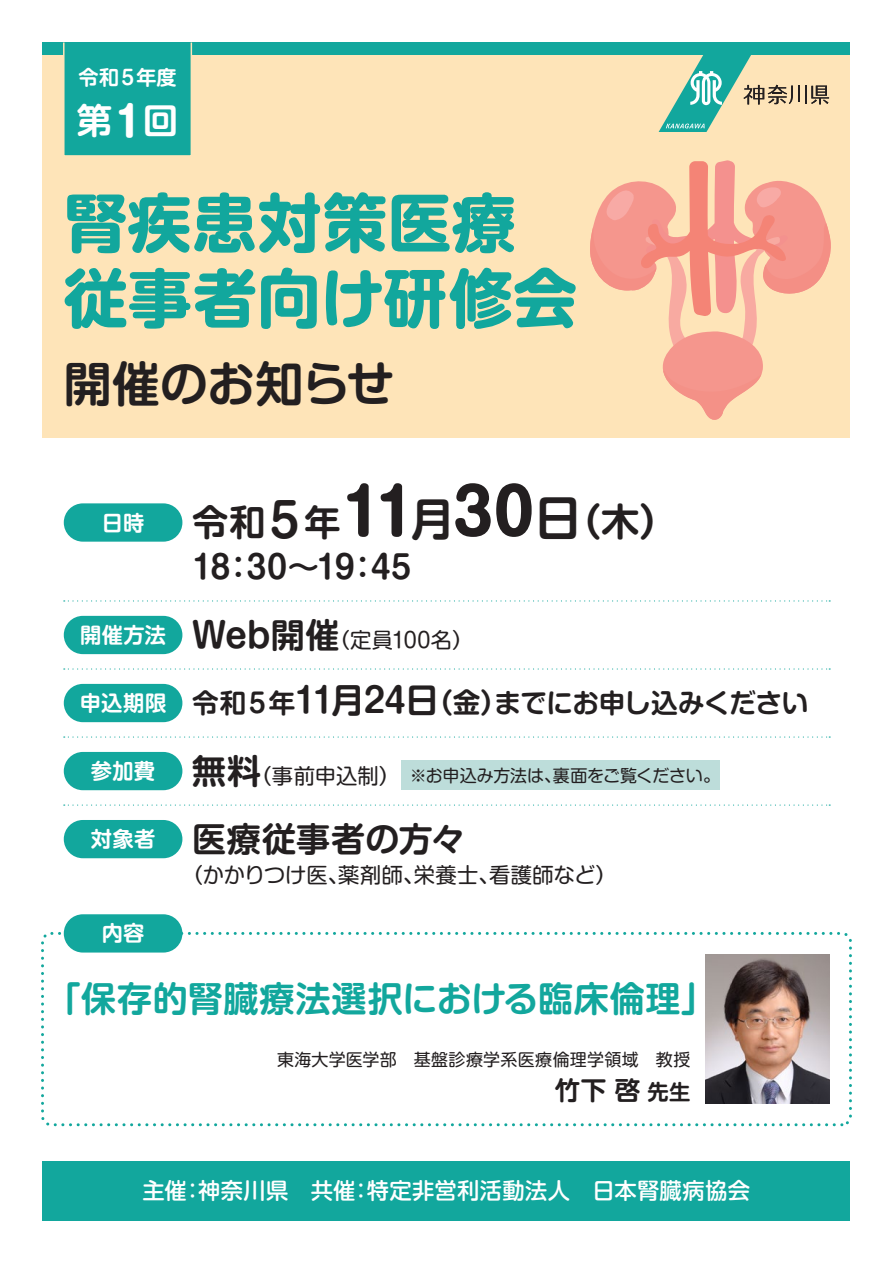
<style>
.page{position:relative;width:893px;height:1263px;background:#fff}
.page>*{position:absolute;margin:0;border:0;box-sizing:border-box;transform-origin:0 0}
.t1{font:700 63.75px/75.4px "Shin M Go Pr 6 N";letter-spacing:.005em;color:#12a79d}
.t2{font:700 62.55px "Shin M Go Pr 6 N";color:#231f20}
.t3{font:700 47.85px "Shin M Go Pr 6 N De";letter-spacing:-.005em;color:#231f20}
.t4{font:700 35.4px "Shin M Go Pr 6 N De";color:#fff}
.t5{font:700 35.1px "Shin M Go Pr 6 N De";letter-spacing:.01em;color:#12a79d}
.t6{font:700 34.05px "Shin M Go Pr 6 N De";letter-spacing:.01em;color:#231f20}
.t7{font:700 31.95px "Shin M Go Pr 6 N De";letter-spacing:-.02em;color:#231f20}
.t8{font:700 26.55px "Shin M Go Pr 6 N De";letter-spacing:-.015em;color:#231f20}
.t9{font:700 25.5px "Shin M Go Pr 6 N De";color:#231f20}
.t10{font:500 22.35px "Shin M Go Pr 6 N";letter-spacing:.01em;color:#fff}
.t11{font:21.3px "Shin M Go Pr 6 N";letter-spacing:.005em;color:#231f20}
.t12{font:700 21.3px "Shin M Go Pr 6 N De";letter-spacing:.005em;color:#fff}
.t13{font:700 20.1px "Shin M Go Pr 6 N De";letter-spacing:-.03em;color:#fff}
.t14{font:16.95px "Shin M Go Pr 6 N";letter-spacing:.01em;color:#231f20}
.s1{font-family:"Shin M Go Pr 6 N";font-size:40.8px}
.s2{font-family:"Shin M Go Pr 6 N De";font-size:36.15px}
.s3{font-family:"Shin M Go Pr 6 N De";font-size:46.95px}
.s4{font-family:"Shin M Go Pr 6 N De";font-size:44.7px}
.s5{font-family:"Shin M Go Pr 6 N De";font-size:47.85px}
.s6{font-family:"Shin M Go Pr 6 N De";font-size:38.25px}
.s7{font-family:"Shin M Go Pr 6 N De";font-weight:700;font-size:34.05px}
.s8{font-size:21.3px;color:#fff}
.s9{font-size:34.05px}
.s10{font-size:27.6px}
.s11{font-size:21.3px}
</style>
<div class="page">
<div style="left:43px;top:43px;width:807px;height:395px;background:#fee4b8"></div>
<div style="left:43px;top:43px;width:807px;height:12px;background:#12a79d"></div>
<div style="left:41px;top:932px;width:811px;height:194px;border:3px dashed #12a79d;border-radius:9px"></div>
<svg style="left:659px;top:55px;width:170px;height:77px"></svg>
<img style="left:706px;top:955px;width:123px;height:148px">
<div style="left:64px;top:43px;width:127px;height:113px;background:#12a79d"></div>
<div style="left:64px;top:914px;width:118px;height:38px;background:#12a79d;border-radius:19px"></div>
<svg style="left:590px;top:160px;width:241px;height:260px"></svg>
<div style="left:64px;top:503px;width:118px;height:39px;background:#12a79d;border-radius:19px"></div>
<div style="left:64px;top:616px;width:118px;height:38px;background:#12a79d;border-radius:19px"></div>
<div style="left:64px;top:684px;width:118px;height:38px;background:#12a79d;border-radius:19px"></div>
<div style="left:64px;top:820px;width:118px;height:38px;background:#12a79d;border-radius:19px"></div>
<div style="left:64px;top:752px;width:118px;height:38px;background:#12a79d;border-radius:19px"></div>
<div style="left:401px;top:760px;width:319px;height:30px;background:#bdddda"></div>
<div style="left:43px;top:1161px;width:807px;height:59px;background:#12a79d"></div>
<svg style="left:64px;top:600px;width:766px;height:1px"></svg>
<svg style="left:64px;top:668px;width:766px;height:1px"></svg>
<svg style="left:64px;top:736px;width:766px;height:2px"></svg>
<svg style="left:64px;top:804px;width:766px;height:2px"></svg>
<div style="left:63px;top:42px;width:129px;height:115px;border:2px solid #fee4b8"></div>
<p class="t13" style="left:78px;top:61px;width:100px">令和５年度</p>
<h3 class="t4" style="left:77px;top:91px;width:103px">第<span class="s1">１</span>回</h3>
<h1 class="t1" style="left:64px;top:182px;width:515px">腎疾患対策医療従事者向け研修会</h1>
<h3 class="t3" style="left:64px;top:344px;width:332px">開催のお知らせ</h3>
<p class="t12" style="left:102px;top:505px;width:44px">日時</p>
<h2 class="t2" style="left:192px;top:458px;width:487px"><span class="s2">令和</span><span class="s3">５</span><span class="s2">年</span>11<span class="s4">月</span>30<span class="s5">日</span><span class="s6">（木）</span></h2>
<h3 class="t7" style="left:192px;top:541px;width:221px">18：30～19：45</h3>
<p class="t11" style="left:80px;top:623px;width:395px"><sup>開催方法</sup> <span class="s7">Web開催</span>（定員100名）</p>
<h3 class="t8" style="left:80px;top:681px;width:730px"><span class="s8">申込期限</span> 令和５年<span class="s9">11月24日</span><span class="s10">（金）</span>までにお申し込みください</h3>
<p class="t14" style="left:91px;top:762px;width:631px"><sup>参加費</sup> <span class="s7">無料</span><span class="s11">（事前申込制）</span> ※お申込み方法は、裏面をご覧ください。</p>
<p class="t12" style="left:91px;top:821px;width:66px">対象者</p>
<h3 class="t6" style="left:192px;top:811px;width:274px">医療従事者の方々</h3>
<p class="t11" style="left:182px;top:858px;width:437px">（かかりつけ医、薬剤師、栄養士、看護師など）</p>
<p class="t12" style="left:102px;top:916px;width:44px">内容</p>
<h3 class="t5" style="left:46px;top:969px;width:671px">「保存的腎臓療法選択における臨床倫理」</h3>
<p class="t14" style="left:277px;top:1046px;width:415px">東海大学医学部　基盤診療学系医療倫理学領域　教授</p>
<h3 class="t9" style="left:555px;top:1069px;width:137px">竹下 啓 <span class="s11">先生</span></h3>
<h3 class="t10" style="left:143px;top:1172px;width:609px">主催：神奈川県　共催：特定非営利活動法人　日本腎臓病協会</h3>
</div>
